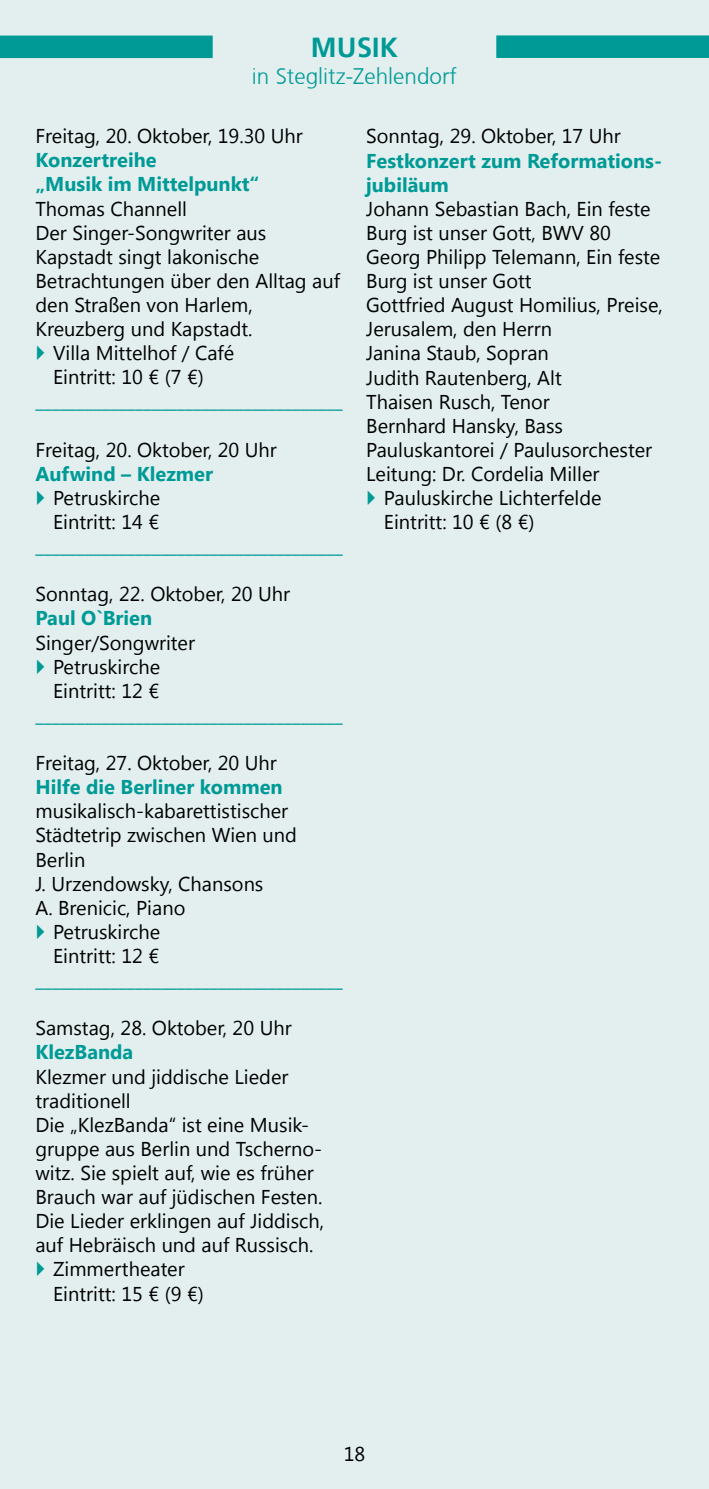
<style>
.page{position:relative;width:709px;height:1489px;background:#fff}
.page>*{position:absolute;margin:0;border:0;box-sizing:border-box;transform-origin:0 0}
.t1{font:700 27.5px "Frutiger Linotype";color:#009a96}
.t2{font:300 22.5px "Frutiger CE";color:#009a96}
.t3{font:20px/24px "Segoe UI";color:#000}
.t4{font:20px "Segoe UI";color:#009a96}
.t5{font:700 20px/24px "Segoe UI";color:#009a96}
</style>
<div class="page">
<div style="left:0;top:0;width:709px;height:1488px;background:#e3efef"></div>
<div style="left:0;top:36px;width:213px;height:22px;background:#009a96"></div>
<div style="left:496px;top:35px;width:213px;height:23px;background:#009a96"></div>
<h1 class="t1" style="left:311px;top:30px;width:89px">Musik</h1>
<p class="t2" style="left:252px;top:63px;width:206px">in Steglitz-Zehlendorf</p>
<p class="t3" style="left:35px;top:123px;width:269px">Freitag, 20. Oktober, 19.30 Uhr</p>
<p class="t5" style="left:35px;top:147px;width:225px">Konzertreihe<br>„Musik im Mittelpunkt“</p>
<p class="t3" style="left:35px;top:195px;width:153px">Thomas Channell</p>
<p class="t3" style="left:35px;top:220px;width:232px">Der Singer-Songwriter aus</p>
<p class="t3" style="left:35px;top:244px;width:225px">Kapstadt singt lakonische</p>
<p class="t3" style="left:35px;top:268px;width:306px">Betrachtungen über den Alltag auf</p>
<p class="t3" style="left:35px;top:292px;width:219px">den Straßen von Harlem,</p>
<p class="t3" style="left:35px;top:316px;width:219px">Kreuzberg und Kapstadt.</p>
<p class="t3" style="left:53px;top:340px;width:183px">Villa Mittelhof / Café</p>
<p class="t3" style="left:53px;top:364px;width:152px">Eintritt: 10 € (7 €)</p>
<p class="t4" style="left:35px;top:387px;width:309px">_____________________________________</p>
<p class="t3" style="left:35px;top:436px;width:243px">Freitag, 20. Oktober, 20 Uhr</p>
<p class="t5" style="left:35px;top:460px;width:179px">Aufwind – Klezmer</p>
<p class="t3" style="left:53px;top:485px;width:108px">Petruskirche<br>Eintritt: 14 €</p>
<p class="t4" style="left:35px;top:532px;width:309px">_____________________________________</p>
<p class="t3" style="left:35px;top:581px;width:256px">Sonntag, 22. Oktober, 20 Uhr</p>
<p class="t5" style="left:35px;top:605px;width:118px">Paul O`Brien</p>
<p class="t3" style="left:53px;top:629px;width:143px;text-indent:-18px">Singer/Songwriter<br>Petruskirche<br>Eintritt: 12 €</p>
<p class="t4" style="left:35px;top:701px;width:309px">_____________________________________</p>
<p class="t3" style="left:35px;top:750px;width:243px">Freitag, 27. Oktober, 20 Uhr</p>
<p class="t5" style="left:35px;top:774px;width:249px">Hilfe die Berliner kommen</p>
<p class="t3" style="left:35px;top:798px;width:254px">musikalisch-kabarettistischer</p>
<p class="t3" style="left:35px;top:822px;width:263px">Städtetrip zwischen Wien und</p>
<p class="t3" style="left:35px;top:846px;width:51px">Berlin</p>
<p class="t3" style="left:35px;top:870px;width:229px">J. Urzendowsky, Chansons</p>
<p class="t3" style="left:35px;top:894px;width:151px">A. Brenicic, Piano</p>
<p class="t3" style="left:53px;top:918px;width:108px">Petruskirche</p>
<p class="t3" style="left:53px;top:943px;width:108px">Eintritt: 12 €</p>
<p class="t4" style="left:35px;top:966px;width:309px">_____________________________________</p>
<p class="t3" style="left:35px;top:1015px;width:258px">Samstag, 28. Oktober, 20 Uhr</p>
<p class="t5" style="left:35px;top:1039px;width:99px">KlezBanda</p>
<p class="t3" style="left:35px;top:1063px;width:254px">Klezmer und jiddische Lieder</p>
<p class="t3" style="left:35px;top:1087px;width:97px">traditionell</p>
<p class="t3" style="left:35px;top:1111px;width:275px">Die „KlezBanda“ ist eine Musik-</p>
<p class="t3" style="left:35px;top:1135px;width:288px">gruppe aus Berlin und Tscherno-</p>
<p class="t3" style="left:35px;top:1159px;width:280px">witz. Sie spielt auf, wie es früher</p>
<p class="t3" style="left:35px;top:1183px;width:288px">Brauch war auf jüdischen Festen.</p>
<p class="t3" style="left:35px;top:1208px;width:290px">Die Lieder erklingen auf Jiddisch,</p>
<p class="t3" style="left:35px;top:1232px;width:279px">auf Hebräisch und auf Russisch.</p>
<p class="t3" style="left:53px;top:1256px;width:133px">Zimmertheater</p>
<p class="t3" style="left:53px;top:1280px;width:152px">Eintritt: 15 € (9 €)</p>
<p class="t3" style="left:366px;top:123px;width:256px">Sonntag, 29. Oktober, 17 Uhr</p>
<p class="t5" style="left:366px;top:147px;width:297px">Festkonzert zum Reformations&shy;jubiläum</p>
<p class="t3" style="left:366px;top:196px;width:286px">Johann Sebastian Bach, Ein feste</p>
<p class="t3" style="left:366px;top:220px;width:246px">Burg ist unser Gott, BWV 80</p>
<p class="t3" style="left:366px;top:244px;width:295px">Georg Philipp Telemann, Ein feste</p>
<p class="t3" style="left:366px;top:268px;width:167px">Burg ist unser Gott</p>
<p class="t3" style="left:366px;top:292px;width:298px">Gottfried August Homilius, Preise,</p>
<p class="t3" style="left:366px;top:316px;width:187px">Jerusalem, den Herrn</p>
<p class="t3" style="left:366px;top:340px;width:184px">Janina Staub, Sopran</p>
<p class="t3" style="left:366px;top:364px;width:197px">Judith Rautenberg, Alt</p>
<p class="t3" style="left:366px;top:388px;width:185px">Thaisen Rusch, Tenor</p>
<p class="t3" style="left:366px;top:413px;width:198px">Bernhard Hansky, Bass</p>
<p class="t3" style="left:366px;top:437px;width:287px">Pauluskantorei / Paulusorchester</p>
<p class="t3" style="left:366px;top:461px;width:235px">Leitung: Dr. Cordelia Miller</p>
<p class="t3" style="left:384px;top:485px;width:219px">Pauluskirche Lichterfelde</p>
<p class="t3" style="left:384px;top:509px;width:152px">Eintritt: 10 € (8 €)</p>
<p class="t3" style="left:344px;top:1440px;width:23px">18</p>
</div>
